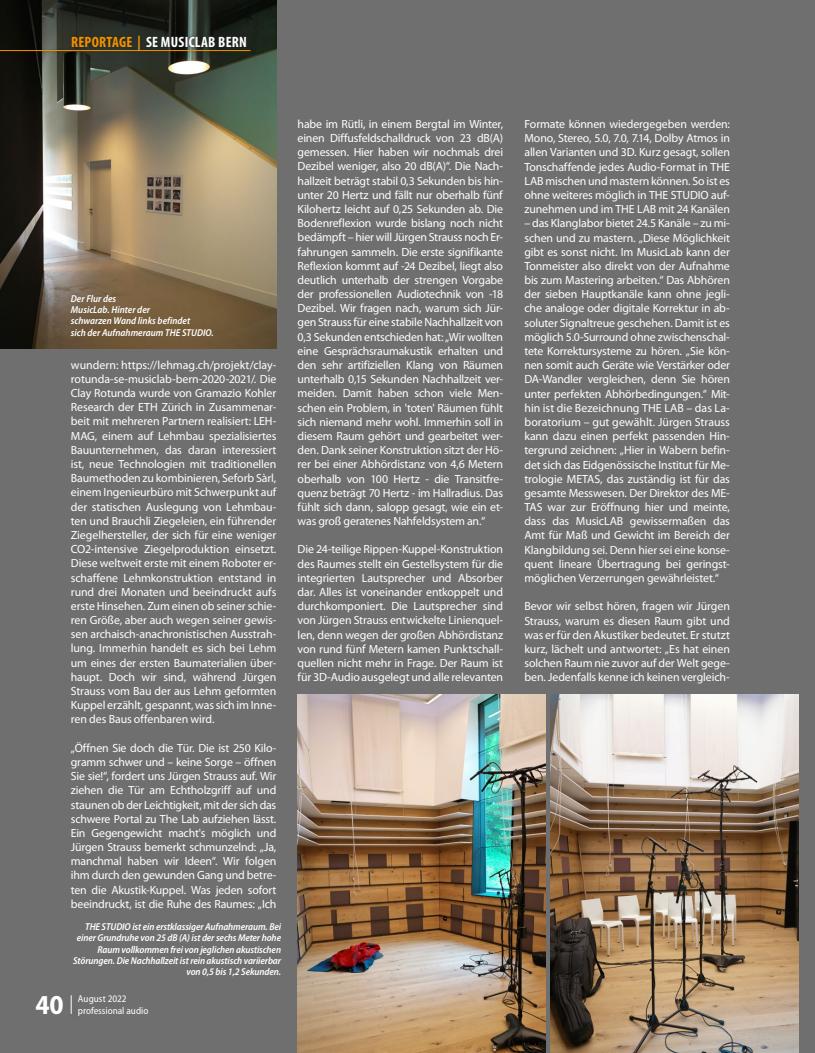
<style>
.page{position:relative;width:815px;height:1053px;background:#fff}
.page>*{position:absolute;margin:0;border:0;box-sizing:border-box;transform-origin:0 0}
.t1{font:700 semi-condensed 27.5px "Myriad Pro";color:#fff}
.t2{font:700 condensed 15px "Myriad Pro";letter-spacing:.02em;color:#fff}
.t3{font:11.88px/14.1px "Myriad Pro";letter-spacing:-.01em;color:#fff;text-align:justify}
.t4{font:italic 600 semi-condensed 10px/11.2px "Myriad Pro";letter-spacing:-.01em;color:#fff}
.t5{font:semi-condensed 10px/11.9px "Myriad Pro";color:#fff}
.s1{color:#f39200}
</style>
<div class="page">
<div style="left:0;top:0;width:815px;height:1052px;background:#706f6f"></div>
<svg style="left:71px;top:995px;width:1px;height:18px"></svg>
<img style="left:0;top:0;width:276px;height:348px">
<img style="left:550px;top:694px;width:248px;height:358px">
<img style="left:298px;top:694px;width:247px;height:358px">
<div style="left:0;top:32px;width:254px;height:22px;background:#1d1d1b;opacity:.75"></div>
<hr style="left:0;top:50px;width:251px;height:1px;background:#f39200">
<p class="t2" style="left:71px;top:32px;width:177px"><span class="s1">REPORTAGE |</span> SE MUSICLAB BERN</p>
<p class="t4" style="left:71px;top:293px;width:144px">Der Flur des<br>MusicLab. Hinter der<br>schwarzen Wand links befindet<br>sich der Aufnahmeraum THE STUDIO.</p>
<p class="t3" style="left:71px;top:357px;width:207px">wundern: https://lehmag.ch/projekt/clay&shy;rotunda-se-musiclab-bern-2020-2021/. Die Clay Rotunda wurde von Gramazio Kohler Research der ETH Zürich in Zusammenar&shy;beit mit mehreren Partnern realisiert: LEH-MAG, einem auf Lehmbau spezialisiertes Bauunternehmen, das daran interessiert ist, neue Technologien mit traditionellen Baumethoden zu kombinieren, Seforb Sàrl, einem Ingenieurbüro mit Schwerpunkt auf der statischen Auslegung von Lehmbau&shy;ten und Brauchli Ziegeleien, ein führender Ziegelhersteller, der sich für eine weniger CO2-intensive Ziegelproduktion einsetzt.<br>Diese weltweit erste mit einem Roboter er&shy;schaffene Lehmkonstruktion entstand in rund drei Monaten und beeindruckt aufs erste Hinsehen. Zum einen ob seiner schie&shy;ren Größe, aber auch wegen seiner gewis&shy;sen archaisch-anachronistischen Ausstrah&shy;lung. Immerhin handelt es sich bei Lehm um eines der ersten Baumaterialien über&shy;haupt. Doch wir sind, während Jürgen Strauss vom Bau der aus Lehm geformten Kuppel erzählt, gespannt, was sich im Inne&shy;ren des Baus offenbaren wird.</p>
<p class="t3" style="left:71px;top:740px;width:207px">„Öffnen Sie doch die Tür. Die ist 250 Kilo&shy;gramm schwer und – keine Sorge – öffnen Sie sie!“, fordert uns Jürgen Strauss auf. Wir ziehen die Tür am Echtholzgriff auf und staunen ob der Leichtigkeit, mit der sich das schwere Portal zu The Lab aufziehen lässt.<br>Ein Gegengewicht macht's möglich und Jürgen Strauss bemerkt schmunzelnd: „Ja, manchmal haben wir Ideen“. Wir folgen ihm durch den gewunden Gang und betre&shy;ten die Akustik-Kuppel. Was jeden sofort beeindruckt, ist die Ruhe des Raumes: „Ich</p>
<p class="t4" style="left:73px;top:921px;width:209px;text-align:right">THE STUDIO ist ein erstklassiger Aufnahmeraum. Bei einer Grundruhe von 25 dB (A) ist der sechs Meter hohe Raum vollkommen frei von jeglichen akustischen Störungen. Die Nachhallzeit ist rein akustisch variierbar von 0,5 bis 1,2 Sekunden.</p>
<h1 class="t1" style="left:35px;top:989px;width:30px">40</h1>
<p class="t5" style="left:78px;top:992px;width:72px">August 2022 professional audio</p>
<p class="t3" style="left:298px;top:117px;width:207px">habe im Rütli, in einem Bergtal im Winter, einen Diffusfeldschalldruck von 23 dB(A) gemessen. Hier haben wir nochmals drei Dezibel weniger, also 20 dB(A)“. Die Nach&shy;hallzeit beträgt stabil 0,3 Sekunden bis hin&shy;unter 20 Hertz und fällt nur oberhalb fünf Kilohertz leicht auf 0,25 Sekunden ab. Die Bodenreflexion wurde bislang noch nicht bedämpft – hier will Jürgen Strauss noch Er&shy;fahrungen sammeln. Die erste signifikante Reflexion kommt auf -24 Dezibel, liegt also deutlich unterhalb der strengen Vorgabe der professionellen Audiotechnik von -18<br>Dezibel. Wir fragen nach, warum sich Jür&shy;gen Strauss für eine stabile Nachhallzeit von 0,3 Sekunden entschieden hat: „Wir wollten eine Gesprächsraumakustik erhalten und den sehr artifiziellen Klang von Räumen unterhalb 0,15 Sekunden Nachhallzeit ver&shy;meiden. Damit haben schon viele Men&shy;schen ein Problem, in 'toten' Räumen fühlt sich niemand mehr wohl. Immerhin soll in diesem Raum gehört und gearbeitet wer&shy;den. Dank seiner Konstruktion sitzt der Hö&shy;rer bei einer Abhördistanz von 4,6 Metern oberhalb von 100 Hertz - die Transitfre&shy;quenz beträgt 70 Hertz - im Hallradius. Das fühlt sich dann, salopp gesagt, wie ein et&shy;was groß geratenes Nahfeldsystem an.“</p>
<p class="t3" style="left:298px;top:542px;width:207px">Die 24-teilige Rippen-Kuppel-Konstruktion des Raumes stellt ein Gestellsystem für die integrierten Lautsprecher und Absorber dar. Alles ist voneinander entkoppelt und durchkomponiert. Die Lautsprecher sind von Jürgen Strauss entwickelte Linienquel&shy;len, denn wegen der großen Abhördistanz von rund fünf Metern kamen Punktschall&shy;quellen nicht mehr in Frage. Der Raum ist für 3D-Audio ausgelegt und alle relevanten</p>
<p class="t3" style="left:524px;top:117px;width:207px">Formate können wiedergegeben werden:<br>Mono, Stereo, 5.0, 7.0, 7.14, Dolby Atmos in allen Varianten und 3D. Kurz gesagt, sollen Tonschaffende jedes Audio-Format in THE LAB mischen und mastern können. So ist es ohne weiteres möglich in THE STUDIO auf&shy;zunehmen und im THE LAB mit 24 Kanälen</p>
<p class="t3" style="left:524px;top:216px;width:207px">– das Klanglabor bietet 24.5 Kanäle – zu mi&shy;schen und zu mastern. „Diese Möglichkeit gibt es sonst nicht. Im MusicLab kann der Tonmeister also direkt von der Aufnahme bis zum Mastering arbeiten.“ Das Abhören der sieben Hauptkanäle kann ohne jegli&shy;che analoge oder digitale Korrektur in ab&shy;soluter Signaltreue geschehen. Damit ist es möglich 5.0-Surround ohne zwischenschal&shy;tete Korrektursysteme zu hören. „Sie kön&shy;nen somit auch Geräte wie Verstärker oder DA-Wandler vergleichen, denn Sie hören unter perfekten Abhörbedingungen.“ Mit&shy;hin ist die Bezeichnung THE LAB – das La&shy;boratorium – gut gewählt. Jürgen Strauss kann dazu einen perfekt passenden Hin&shy;tergrund zeichnen: „Hier in Wabern befin&shy;det sich das Eidgenössische Institut für Me&shy;trologie METAS, das zuständig ist für das gesamte Messwesen. Der Direktor des ME-TAS war zur Eröffnung hier und meinte, dass das MusicLAB gewissermaßen das Amt für Maß und Gewicht im Bereich der Klangbildung sei. Denn hier sei eine konse&shy;quent lineare Übertragung bei geringst&shy;möglichen Verzerrungen gewährleistet.“</p>
<p class="t3" style="left:524px;top:599px;width:207px">Bevor wir selbst hören, fragen wir Jürgen Strauss, warum es diesen Raum gibt und was er für den Akustiker bedeutet. Er stutzt kurz, lächelt und antwortet: „Es hat einen solchen Raum nie zuvor auf der Welt gege&shy;ben. Jedenfalls kenne ich keinen vergleich-</p>
</div>
